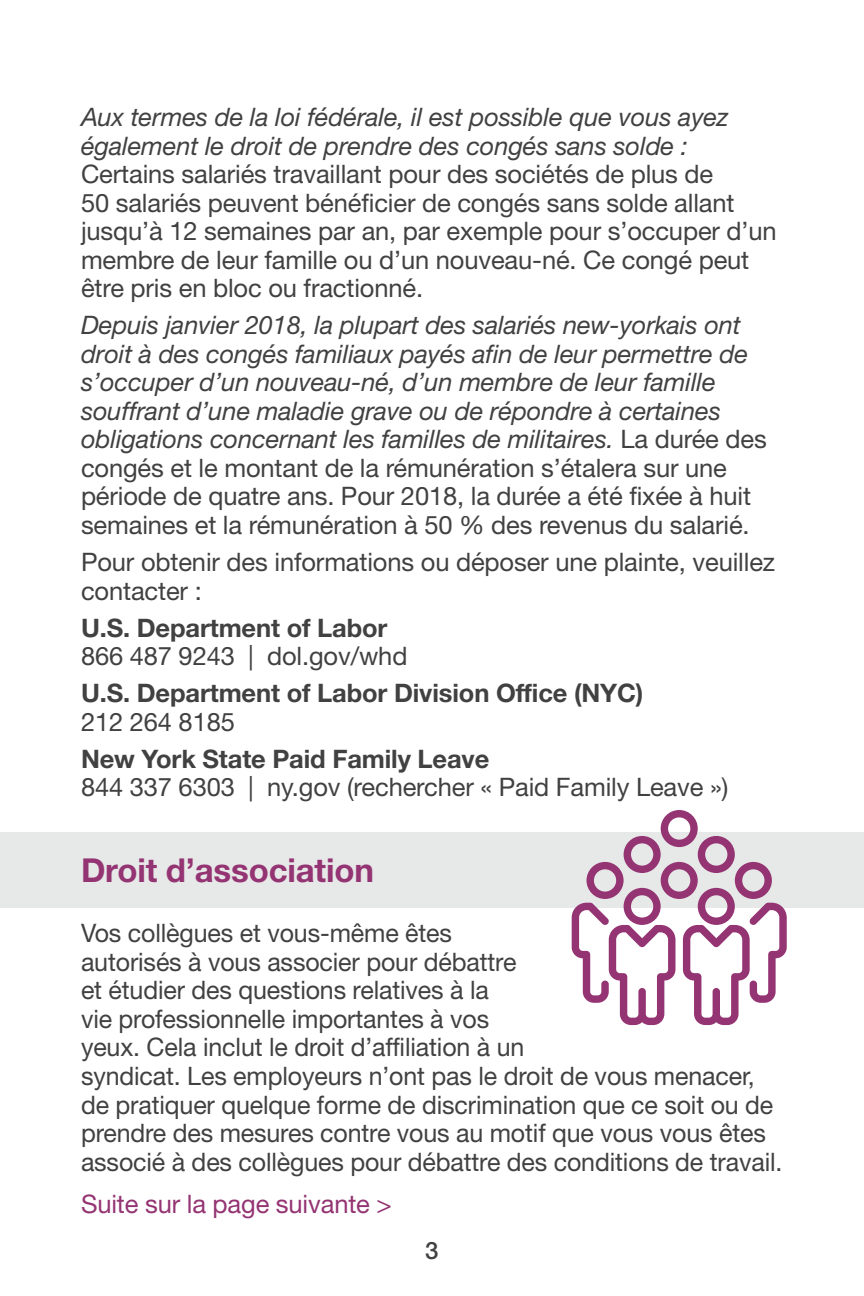
<style>
.page{position:relative;width:864px;height:1296px;background:#fff}
.page>*{position:absolute;margin:0;border:0;box-sizing:border-box;transform-origin:0 0}
.t1{font:700 33px "Helvetica Neue LT Std";letter-spacing:-.005em;color:#943473}
.t2{font:25.5px/28.5px "Helvetica Neue LT Std";letter-spacing:-.005em;color:#414142}
.t3{font:italic 25.5px/28.5px "Helvetica Neue LT Std";letter-spacing:-.005em;color:#414142}
.t4{font:700 25.5px "Helvetica Neue LT Std";letter-spacing:-.005em;color:#414142}
.t5{font:25.5px "Helvetica Neue LT Std";letter-spacing:-.005em;color:#943473}
.t6{font:500 24px "Helvetica Neue LT Std";color:#414142}
.s1{font-style:normal}
</style>
<div class="page">
<div style="left:0;top:832px;width:864px;height:76px;background:#e7e8e8"></div>
<svg style="left:572px;top:810px;width:215px;height:215px"></svg>
<p class="t3" style="left:81px;top:102px;width:649px">Aux termes de la loi fédérale, il est possible que vous ayez également le droit de prendre des congés sans solde :</p>
<p class="t2" style="left:81px;top:160px;width:697px">Certains salariés travaillant pour des sociétés de plus de<br>50 salariés peuvent bénéficier de congés sans solde allant jusqu’à 12 semaines par an, par exemple pour s’occuper d’un membre de leur famille ou d’un nouveau-né. Ce congé peut être pris en bloc ou fractionné.</p>
<p class="t3" style="left:81px;top:311px;width:687px">Depuis janvier 2018, la plupart des salariés new-yorkais ont droit à des congés familiaux payés afin de leur permettre de s’occuper d’un nouveau-né, d’un membre de leur famille souffrant d’une maladie grave ou de répondre à certaines obligations concernant les familles de militaires. <span class="s1">La durée des congés et le montant de la rémunération s’étalera sur une période de quatre ans. Pour 2018, la durée a été fixée à huit semaines et la rémunération à 50 % des revenus du salarié.</span></p>
<p class="t2" style="left:81px;top:547px;width:696px">Pour obtenir des informations ou déposer une plainte, veuillez contacter :</p>
<p class="t4" style="left:81px;top:612px;width:308px">U.S. Department of Labor</p>
<p class="t2" style="left:81px;top:642px;width:328px">866 487 9243 | dol.gov/whd</p>
<p class="t4" style="left:81px;top:677px;width:564px">U.S. Department of Labor Division Office (NYC)</p>
<p class="t2" style="left:81px;top:707px;width:155px">212 264 8185</p>
<p class="t4" style="left:81px;top:743px;width:410px">New York State Paid Family Leave</p>
<p class="t2" style="left:81px;top:773px;width:649px">844 337 6303 | ny.gov (rechercher « Paid Family Leave »)</p>
<p class="t1" style="left:81px;top:849px;width:294px">Droit d’association</p>
<p class="t2" style="left:81px;top:919px;width:703px">Vos collègues et vous-même êtes<br>autorisés à vous associer pour débattre<br>et étudier des questions relatives à la<br>vie professionnelle importantes à vos<br>yeux. Cela inclut le droit d’affiliation à un<br>syndicat. Les employeurs n’ont pas le droit de vous menacer, de pratiquer quelque forme de discrimination que ce soit ou de prendre des mesures contre vous au motif que vous vous êtes associé à des collègues pour débattre des conditions de travail.</p>
<p class="t5" style="left:81px;top:1189px;width:312px">Suite sur la page suivante &gt;</p>
<p class="t6" style="left:425px;top:1236px;width:15px">3</p>
</div>
